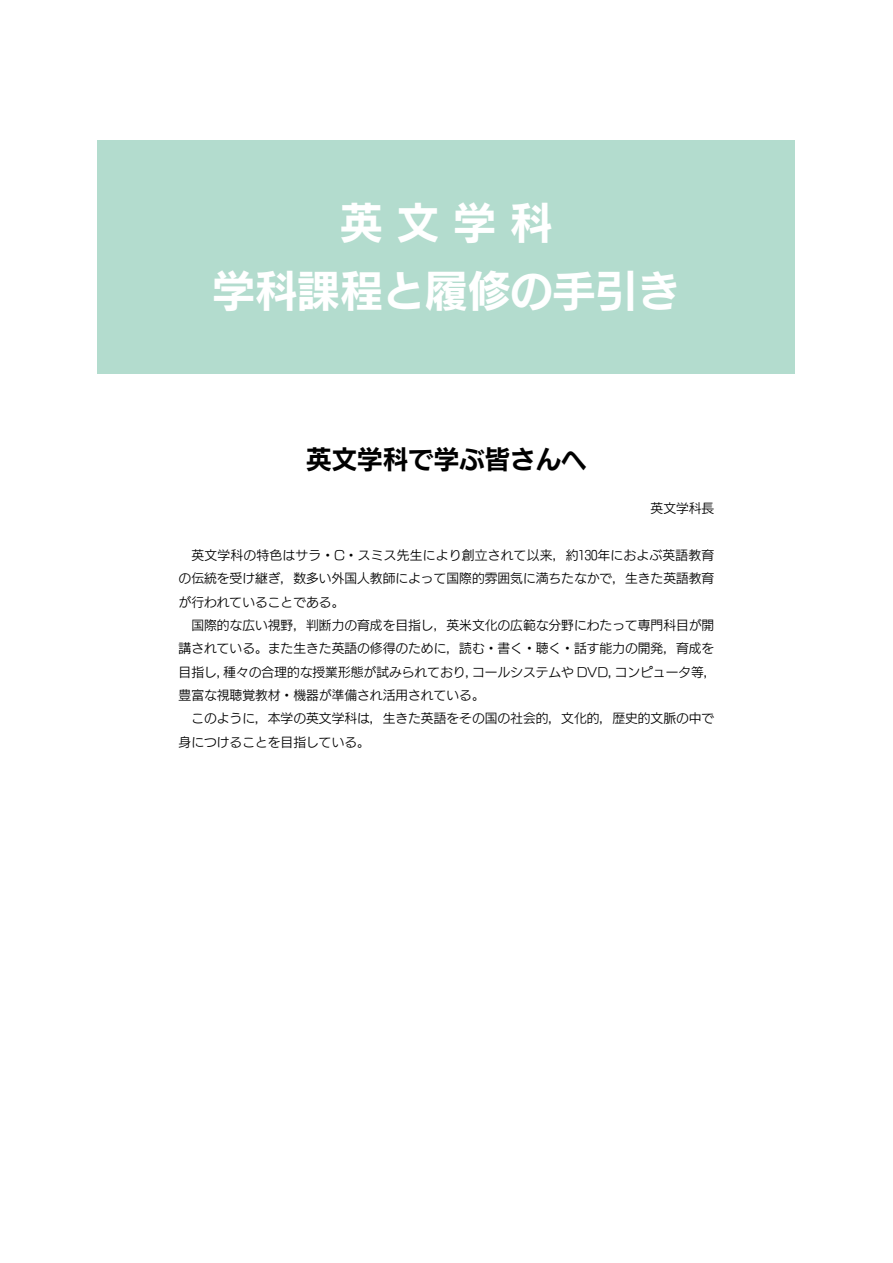
<style>
.page{position:relative;width:893px;height:1263px;background:#fff}
.page>*{position:absolute;margin:0;border:0;box-sizing:border-box;transform-origin:0 0}
.t1{font:42.45px/68.1px "New Rodin Pro B";color:#fff;text-align:center}
.t2{font:25.5px "New Rodin Pro B";color:#000}
.t3{font:12.75px/23.4px "New Rodin Pro M";color:#000}
</style>
<div class="page">
<div style="left:98px;top:140px;width:697px;height:234px;background:#b3dcce"></div>
<h1 class="t1" style="left:213px;top:186px;width:469px">英文学科<br>学科課程と履修の手引き</h1>
<h2 class="t2" style="left:306px;top:437px;width:282px">英文学科で学ぶ皆さんへ</h2>
<p class="t3" style="left:651px;top:495px;width:65px">英文学科長</p>
<p class="t3" style="left:179px;top:542px;width:540px">　英文学科の特色はサラ・C・スミス先生により創立されて以来，約130年におよぶ英語教育の伝統を受け継ぎ，数多い外国人教師によって国際的雰囲気に満ちたなかで，生きた英語教育が行われていることである。<br>　国際的な広い視野，判断力の育成を目指し，英米文化の広範な分野にわたって専門科目が開講されている。また生きた英語の修得のために，読む・書く・聴く・話す能力の開発，育成を目指し，種々の合理的な授業形態が試みられており，コールシステムや DVD，コンピュータ等，豊富な視聴覚教材・機器が準備され活用されている。<br>　このように，本学の英文学科は，生きた英語をその国の社会的，文化的，歴史的文脈の中で身につけることを目指している。</p>
</div>
